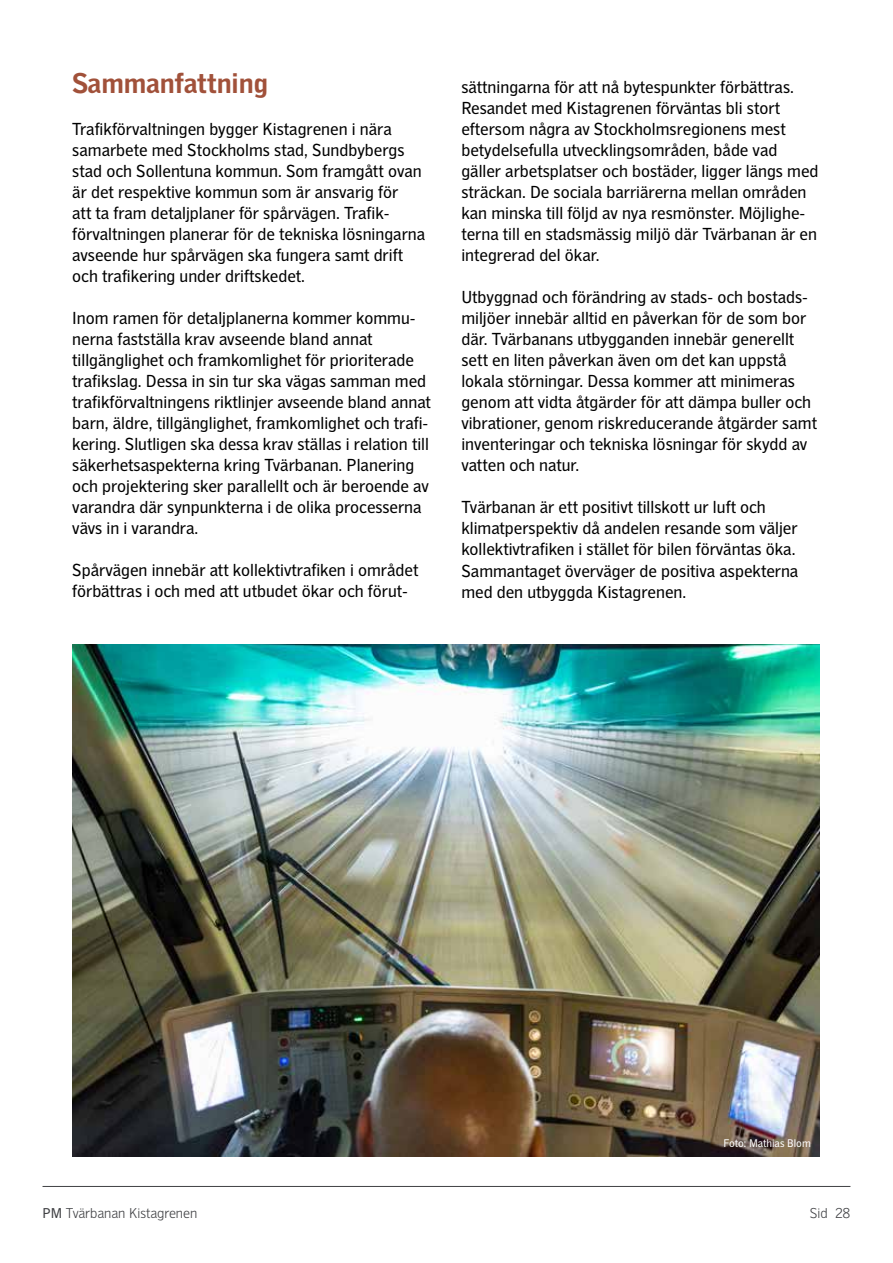
<style>
.page{position:relative;width:893px;height:1263px;background:#fff}
.page>*{position:absolute;margin:0;border:0;box-sizing:border-box;transform-origin:0 0}
.t1{font:700 27px "SL Gothic Text";letter-spacing:-.005em;color:#a1513a}
.t2{font:16.5px/21px "SL Gothic Text";color:#000}
.t3{font:300 13.5px "SL Gothic Text";color:#3f4043}
.t4{font:10.5px "SL Gothic Text";color:#fff}
.s1{font-weight:400}
</style>
<div class="page">
<hr style="left:43px;top:1186px;width:807px;height:1px;background:#3f4043">
<img style="left:72px;top:644px;width:747px;height:513px">
<h1 class="t1" style="left:72px;top:67px;width:197px">Sammanfattning</h1>
<p class="t2" style="left:72px;top:119px;width:354px">Trafikförvaltningen bygger Kistagrenen i nära samarbete med Stockholms stad, Sundbybergs stad och Sollentuna kommun. Som framgått ovan är det respektive kommun som är ansvarig för<br>att ta fram detaljplaner för spårvägen. Trafik&shy;förvaltningen planerar för de tekniska lösningarna avseende hur spårvägen ska fungera samt drift och trafikering under driftskedet.</p>
<p class="t2" style="left:72px;top:308px;width:360px">Inom ramen för detaljplanerna kommer kommu&shy;nerna fastställa krav avseende bland annat tillgänglighet och framkomlighet för prioriterade trafikslag. Dessa in sin tur ska vägas samman med trafikförvaltningens riktlinjer avseende bland annat barn, äldre, tillgänglighet, framkomlighet och trafi&shy;kering. Slutligen ska dessa krav ställas i relation till säkerhetsaspekterna kring Tvärbanan. Planering och projektering sker parallellt och är beroende av varandra där synpunkterna i de olika processerna vävs in i varandra.</p>
<p class="t2" style="left:72px;top:560px;width:348px">Spårvägen innebär att kollektivtrafiken i området förbättras i och med att utbudet ökar och förut-</p>
<p class="t2" style="left:461px;top:77px;width:359px">sättningarna för att nå bytespunkter förbättras.<br>Resandet med Kistagrenen förväntas bli stort eftersom några av Stockholmsregionens mest betydelsefulla utvecklingsområden, både vad gäller arbetsplatser och bostäder, ligger längs med sträckan. De sociala barriärerna mellan områden kan minska till följd av nya resmönster. Möjlighe&shy;terna till en stadsmässig miljö där Tvärbanan är en integrerad del ökar.</p>
<p class="t2" style="left:461px;top:287px;width:357px">Utbyggnad och förändring av stads- och bostads&shy;miljöer innebär alltid en påverkan för de som bor där. Tvärbanans utbygganden innebär generellt sett en liten påverkan även om det kan uppstå lokala störningar. Dessa kommer att minimeras genom att vidta åtgärder för att dämpa buller och vibrationer, genom riskreducerande åtgärder samt inventeringar och tekniska lösningar för skydd av vatten och natur.</p>
<p class="t2" style="left:461px;top:497px;width:339px">Tvärbanan är ett positivt tillskott ur luft och klimatperspektiv då andelen resande som väljer kollektivtrafiken i stället för bilen förväntas öka.<br>Sammantaget överväger de positiva aspekterna med den utbyggda Kistagrenen.</p>
<p class="t4" style="left:723px;top:1137px;width:89px">Foto: Mathias Blom</p>
<p class="t3" style="left:43px;top:1205px;width:156px"><span class="s1">PM</span> Tvärbanan Kistagrenen</p>
<p class="t3" style="left:810px;top:1205px;width:42px">Sid 28</p>
</div>
